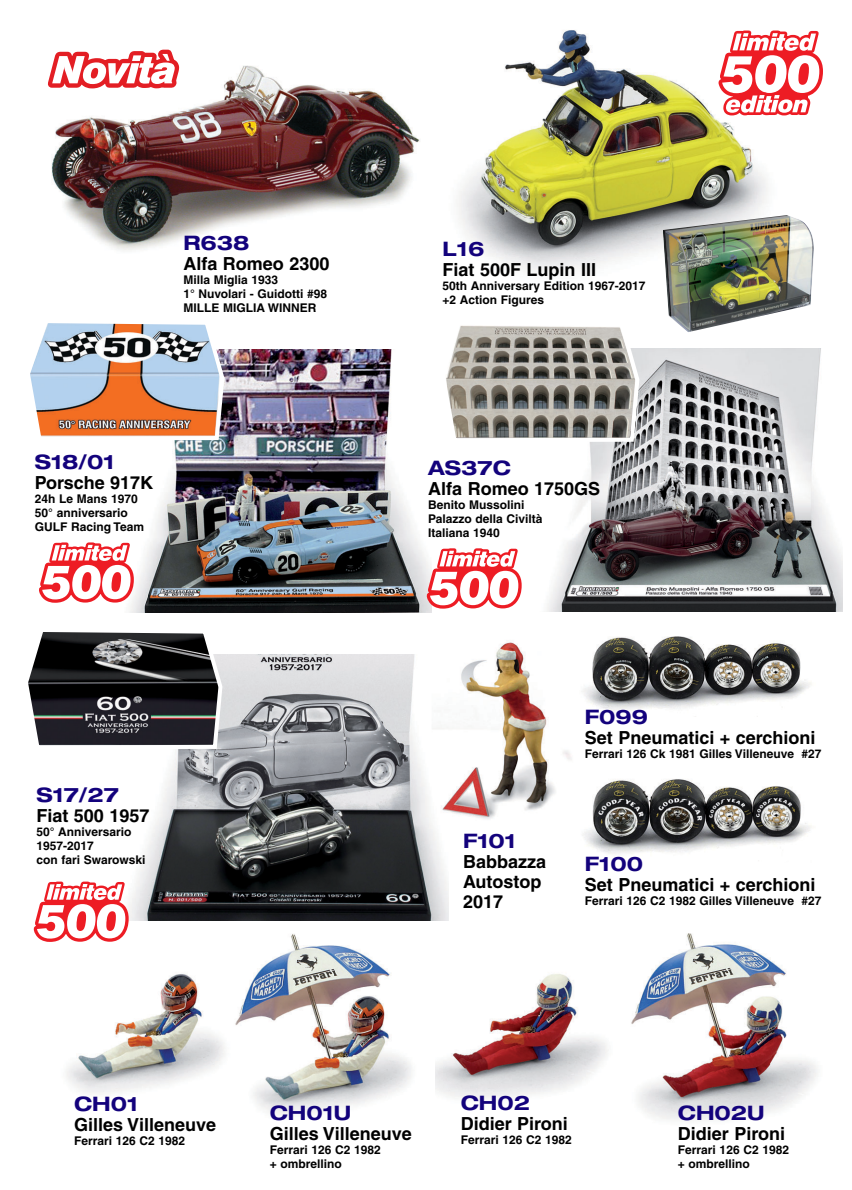
<style>
.page{position:relative;width:852px;height:1190px;background:#fff}
.page>*{position:absolute;margin:0;border:0;box-sizing:border-box;transform-origin:0 0}
.t1{font:700 expanded 20px "Helvetica Neue";color:#13027c}
.t2{font:700 18px/20px "Helvetica";color:#000}
.t3{font:700 12px/14px "Helvetica";color:#000}
</style>
<div class="page">
<img style="left:28px;top:30px;width:815px;height:1091px">
<h1 class="t1" style="left:183px;top:236px;width:67px">R638</h1>
<h2 class="t2" style="left:183px;top:256px;width:148px">Alfa Romeo 2300</h2>
<p class="t3" style="left:183px;top:274px;width:145px">Milla Miglia 1933<br>1° Nuvolari - Guidotti #98<br>MILLE MIGLIA WINNER</p>
<h1 class="t1" style="left:35px;top:455px;width:81px">S18/01</h1>
<h2 class="t2" style="left:35px;top:475px;width:120px">Porsche 917K</h2>
<p class="t3" style="left:35px;top:493px;width:111px">24h Le Mans 1970<br>50° anniversario<br>GULF Racing Team</p>
<h1 class="t1" style="left:36px;top:787px;width:84px">S17/27</h1>
<h2 class="t2" style="left:36px;top:807px;width:115px">Fiat 500 1957</h2>
<p class="t3" style="left:36px;top:826px;width:110px">50° Anniversario<br>1957-2017<br>con fari Swarowski</p>
<h1 class="t1" style="left:443px;top:241px;width:43px">L16</h1>
<h2 class="t2" style="left:443px;top:261px;width:155px">Fiat 500F Lupin III</h2>
<p class="t3" style="left:443px;top:280px;width:204px">50th Anniversary Edition 1967-2017 +2 Action Figures</p>
<h1 class="t1" style="left:428px;top:460px;width:84px">AS37C</h1>
<h2 class="t2" style="left:428px;top:480px;width:174px">Alfa Romeo 1750GS</h2>
<p class="t3" style="left:428px;top:499px;width:116px">Benito Mussolini<br>Palazzo della Civiltà<br>Italiana 1940</p>
<h1 class="t1" style="left:463px;top:833px;width:54px">F101</h1>
<h2 class="t2" style="left:463px;top:853px;width:85px">Babbazza<br>Autostop<br>2017</h2>
<h1 class="t1" style="left:585px;top:710px;width:65px">F099</h1>
<h2 class="t2" style="left:585px;top:730px;width:232px">Set Pneumatici + cerchioni</h2>
<p class="t3" style="left:585px;top:748px;width:238px">Ferrari 126 Ck 1981 Gilles Villeneuve #27</p>
<h1 class="t1" style="left:585px;top:856px;width:60px">F100</h1>
<h2 class="t2" style="left:585px;top:876px;width:232px">Set Pneumatici + cerchioni</h2>
<p class="t3" style="left:585px;top:895px;width:238px">Ferrari 126 C2 1982 Gilles Villeneuve #27</p>
<h1 class="t1" style="left:74px;top:1096px;width:66px">CH01</h1>
<h2 class="t2" style="left:74px;top:1116px;width:144px">Gilles Villeneuve</h2>
<p class="t3" style="left:74px;top:1135px;width:113px">Ferrari 126 C2 1982</p>
<h1 class="t1" style="left:270px;top:1105px;width:83px">CH01U</h1>
<h2 class="t2" style="left:270px;top:1125px;width:144px">Gilles Villeneuve</h2>
<p class="t3" style="left:270px;top:1144px;width:113px">Ferrari 126 C2 1982 + ombrellino</p>
<h1 class="t1" style="left:461px;top:1096px;width:71px">CH02</h1>
<h2 class="t2" style="left:461px;top:1115px;width:109px">Didier Pironi</h2>
<p class="t3" style="left:461px;top:1134px;width:113px">Ferrari 126 C2 1982</p>
<h1 class="t1" style="left:678px;top:1106px;width:88px">CH02U</h1>
<h2 class="t2" style="left:678px;top:1125px;width:109px">Didier Pironi</h2>
<p class="t3" style="left:678px;top:1144px;width:113px">Ferrari 126 C2 1982 + ombrellino</p>
</div>
